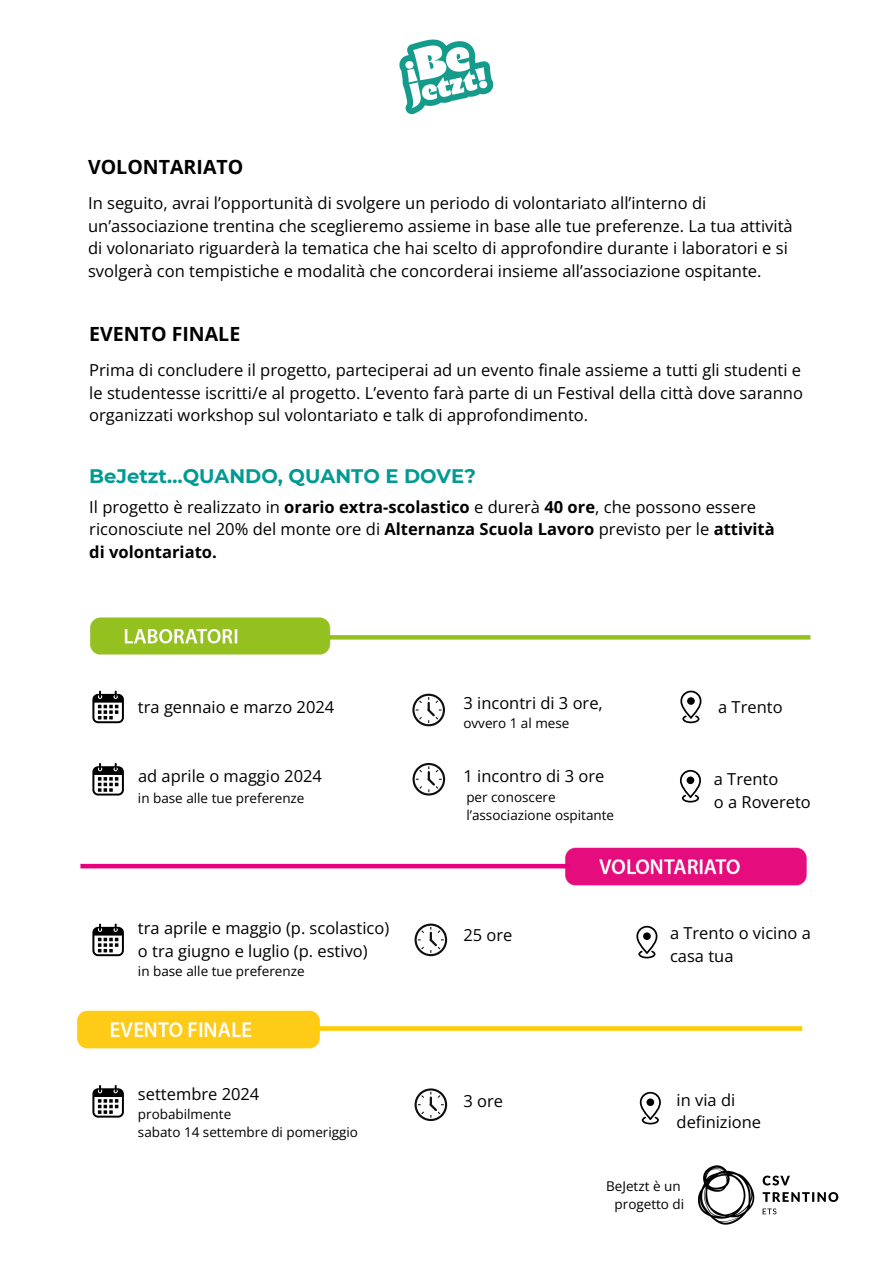
<style>
.page{position:relative;width:893px;height:1264px;background:#fff}
.page>*{position:absolute;margin:0;border:0;box-sizing:border-box;transform-origin:0 0}
.t1{font:700 19.5px "Montserrat";color:#009a93}
.t2{font:700 19.5px "Open Sans";color:#000}
.t3{font:16.5px/22.6px "Open Sans";color:#000}
.t4{font:700 16.5px "Open Sans";color:#000}
.t5{font:13.5px "Open Sans";color:#000}
.s1{font-weight:700}
</style>
<div class="page">
<svg style="left:92px;top:690px;width:32px;height:33px"></svg>
<svg style="left:92px;top:923px;width:32px;height:33px"></svg>
<svg style="left:92px;top:1085px;width:32px;height:32px"></svg>
<svg style="left:412px;top:693px;width:33px;height:33px"></svg>
<svg style="left:414px;top:923px;width:33px;height:33px"></svg>
<svg style="left:414px;top:1088px;width:33px;height:32px"></svg>
<svg style="left:680px;top:690px;width:21px;height:33px"></svg>
<div style="left:687px;top:697px;width:7px;height:7px;background:#000;border-radius:50%"></div>
<svg style="left:636px;top:925px;width:21px;height:33px"></svg>
<div style="left:643px;top:932px;width:7px;height:8px;background:#000;border-radius:50%"></div>
<svg style="left:639px;top:1091px;width:22px;height:33px"></svg>
<div style="left:646px;top:1098px;width:8px;height:8px;background:#000;border-radius:50%"></div>
<img style="left:89px;top:617px;width:245px;height:38px">
<svg style="left:319px;top:635px;width:491px;height:4px;background:#97c224"></svg>
<img style="left:76px;top:1010px;width:243px;height:39px">
<svg style="left:313px;top:1026px;width:489px;height:4px;background:#fece0f"></svg>
<img style="left:564px;top:847px;width:243px;height:39px">
<div style="left:80px;top:863px;width:490px;height:5px;background:#e6007d"></div>
<img style="left:399px;top:39px;width:95px;height:76px">
<img style="left:697px;top:1165px;width:142px;height:60px">
<svg style="left:92px;top:763px;width:32px;height:32px"></svg>
<svg style="left:412px;top:763px;width:33px;height:32px"></svg>
<svg style="left:680px;top:770px;width:21px;height:32px"></svg>
<div style="left:686px;top:776px;width:8px;height:8px;background:#000;border-radius:50%"></div>
<p class="t2" style="left:88px;top:154px;width:157px">VOLONTARIATO</p>
<p class="t3" style="left:88px;top:191px;width:706px">In seguito, avrai l’opportunità di svolgere un periodo di volontariato all’interno di un’associazione trentina che sceglieremo assieme in base alle tue preferenze. La tua attività di volonariato riguarderà la tematica che hai scelto di approfondire durante i laboratori e si svolgerà con tempistiche e modalità che concorderai insieme all’associazione ospitante.</p>
<p class="t2" style="left:89px;top:320px;width:152px">EVENTO FINALE</p>
<p class="t3" style="left:89px;top:358px;width:715px;text-align:justify">Prima di concludere il progetto, parteciperai ad un evento finale assieme a tutti gli studenti e le studentesse iscritti/e al progetto. L’evento farà parte di un Festival della città dove saranno organizzati workshop sul volontariato e talk di approfondimento.</p>
<p class="t1" style="left:89px;top:464px;width:388px">BeJetzt…QUANDO, QUANTO E DOVE?</p>
<p class="t3" style="left:89px;top:495px;width:687px">Il progetto è realizzato in <span class="s1">orario extra-scolastico</span> e durerà <span class="s1">40 ore</span>, che possono essere riconosciute nel 20% del monte ore di <span class="s1">Alternanza Scuola Lavoro</span> previsto per le <span class="s1">attività</span></p>
<p class="t4" style="left:89px;top:540px;width:129px">di volontariato.</p>
<p class="t3" style="left:138px;top:695px;width:198px">tra gennaio e marzo 2024</p>
<p class="t3" style="left:463px;top:691px;width:141px">3 incontri di 3 ore,</p>
<p class="t5" style="left:463px;top:713px;width:107px">ovvero 1 al mese</p>
<p class="t3" style="left:718px;top:695px;width:66px">a Trento</p>
<p class="t3" style="left:138px;top:764px;width:185px">ad aprile o maggio 2024</p>
<p class="t3" style="left:463px;top:764px;width:142px">1 incontro di 3 ore</p>
<p class="t5" style="left:138px;top:788px;width:168px">in base alle tue preferenze</p>
<p class="t5" style="left:466px;top:788px;width:91px">per conoscere</p>
<p class="t5" style="left:466px;top:806px;width:149px">l’associazione ospitante</p>
<p class="t3" style="left:713px;top:767px;width:66px">a Trento</p>
<p class="t3" style="left:713px;top:790px;width:98px">o a Rovereto</p>
<p class="t3" style="left:138px;top:916px;width:253px">tra aprile e maggio (p. scolastico)</p>
<p class="t3" style="left:138px;top:939px;width:231px">o tra giugno e luglio (p. estivo)</p>
<p class="t5" style="left:138px;top:961px;width:168px">in base alle tue preferenze</p>
<p class="t3" style="left:463px;top:923px;width:51px">25 ore</p>
<p class="t3" style="left:670px;top:921px;width:142px">a Trento o vicino a casa tua</p>
<p class="t3" style="left:138px;top:1081px;width:123px">settembre 2024</p>
<p class="t5" style="left:138px;top:1104px;width:95px">probabilmente</p>
<p class="t5" style="left:138px;top:1122px;width:221px">sabato 14 settembre di pomeriggio</p>
<p class="t3" style="left:463px;top:1089px;width:41px">3 ore</p>
<p class="t3" style="left:676px;top:1088px;width:86px">in via di definizione</p>
<p class="t5" style="left:606px;top:1176px;width:76px">BeJetzt è un</p>
<p class="t5" style="left:614px;top:1194px;width:71px">progetto di</p>
</div>
